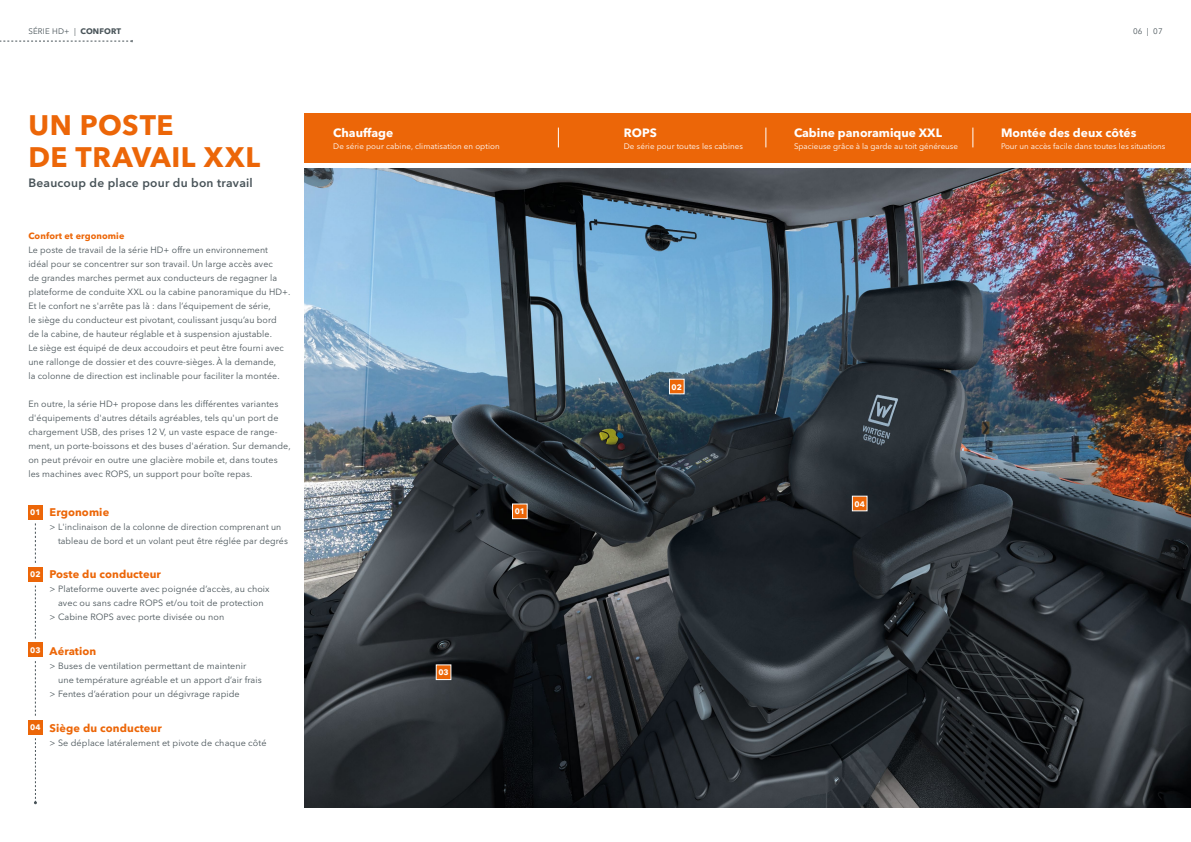
<style>
.page{position:relative;width:1191px;height:842px;background:#fff}
.page>*{position:absolute;margin:0;border:0;box-sizing:border-box;transform-origin:0 0}
.t1{font:700 28px/32px "Avenir Next LT Pro";letter-spacing:.02em;color:#ec6608}
.t2{font:700 12px "Avenir Next LT Pro";color:#fff}
.t3{font:600 12px "Avenir Next LT Pro";letter-spacing:.02em;color:#485358}
.t4{font:700 11px "Avenir Next LT Pro";letter-spacing:.01em;color:#ec6608}
.t5{font:9px/14px "Avenir Next LT Pro";letter-spacing:.01em;color:#485358}
.t6{font:700 9px "Avenir Next LT Pro";letter-spacing:.01em;color:#ec6608}
.t7{font:8px "Avenir Next LT Pro";color:#fff}
.t8{font:8px "Avenir Next LT Pro";letter-spacing:.02em;color:#485358}
.t9{font:700 8px "Avenir Next LT Pro";color:#fff}
.s1{font-weight:700}
</style>
<div class="page">
<img style="left:305px;top:169px;width:886px;height:639px">
<svg style="left:512px;top:503px;width:15px;height:16px"></svg>
<svg style="left:669px;top:379px;width:15px;height:15px"></svg>
<svg style="left:436px;top:664px;width:15px;height:16px"></svg>
<svg style="left:852px;top:496px;width:15px;height:15px"></svg>
<div style="left:305px;top:113px;width:886px;height:50px;background:#ec6608"></div>
<svg style="left:765px;top:128px;width:1px;height:19px"></svg>
<svg style="left:972px;top:128px;width:1px;height:19px"></svg>
<svg style="left:558px;top:128px;width:1px;height:19px"></svg>
<svg style="left:35px;top:523px;width:1px;height:40px"></svg>
<svg style="left:35px;top:585px;width:1px;height:54px"></svg>
<svg style="left:35px;top:661px;width:1px;height:55px"></svg>
<div style="left:28px;top:505px;width:15px;height:14px;background:#ec6608"></div>
<div style="left:28px;top:567px;width:15px;height:14px;background:#ec6608"></div>
<div style="left:28px;top:643px;width:15px;height:14px;background:#ec6608"></div>
<svg style="left:34px;top:738px;width:3px;height:66px"></svg>
<div style="left:28px;top:720px;width:15px;height:14px;background:#ec6608"></div>
<svg style="left:0;top:40px;width:133px;height:2px"></svg>
<p class="t8" style="left:28px;top:27px;width:94px">SÉRIE HD+ | <span class="s1">CONFORT</span></p>
<h1 class="t1" style="left:28px;top:108px;width:233px">UN POSTE<br>DE TRAVAIL XXL</h1>
<h2 class="t3" style="left:28px;top:175px;width:226px">Beaucoup de place pour du bon travail</h2>
<p class="t6" style="left:28px;top:230px;width:98px">Confort et ergonomie</p>
<p class="t5" style="left:28px;top:243px;width:264px">Le poste de travail de la série HD+ offre un environnement<br>idéal pour se concentrer sur son travail. Un large accès avec<br>de grandes marches permet aux conducteurs de regagner la plateforme de conduite XXL ou la cabine panoramique du HD+.<br>Et le confort ne s'arrête pas là : dans l’équipement de série,<br>le siège du conducteur est pivotant, coulissant jusqu’au bord<br>de la cabine, de hauteur réglable et à suspension ajustable.<br>Le siège est équipé de deux accoudoirs et peut être fourni avec une rallonge de dossier et des couvre-sièges. À la demande,<br>la colonne de direction est inclinable pour faciliter la montée.</p>
<p class="t5" style="left:28px;top:397px;width:264px">En outre, la série HD+ propose dans les différentes variantes d'équipements d'autres détails agréables, tels qu'un port de chargement USB, des prises 12 V, un vaste espace de range&shy;ment, un porte-boissons et des buses d'aération. Sur demande, on peut prévoir en outre une glacière mobile et, dans toutes les machines avec ROPS, un support pour boîte repas.</p>
<p class="t9" style="left:30px;top:507px;width:12px">01</p>
<p class="t9" style="left:30px;top:569px;width:12px">02</p>
<p class="t4" style="left:50px;top:506px;width:61px">Ergonomie</p>
<p class="t5" style="left:58px;top:520px;width:231px;text-indent:-8px">&gt; L'inclinaison de la colonne de direction comprenant un tableau de bord et un volant peut être réglée par degrés</p>
<p class="t4" style="left:50px;top:567px;width:113px">Poste du conducteur</p>
<p class="t5" style="left:50px;top:582px;width:221px">&gt; Plateforme ouverte avec poignée d’accès, au choix</p>
<p class="t5" style="left:58px;top:596px;width:207px">avec ou sans cadre ROPS et/ou toit de protection</p>
<p class="t5" style="left:50px;top:610px;width:176px">&gt; Cabine ROPS avec porte divisée ou non</p>
<p class="t9" style="left:30px;top:645px;width:12px">03</p>
<p class="t4" style="left:50px;top:645px;width:48px">Aération</p>
<p class="t5" style="left:50px;top:659px;width:198px">&gt; Buses de ventilation permettant de maintenir</p>
<p class="t5" style="left:58px;top:673px;width:205px">une température agréable et un apport d’air frais</p>
<p class="t5" style="left:50px;top:687px;width:192px">&gt; Fentes d’aération pour un dégivrage rapide</p>
<p class="t9" style="left:30px;top:722px;width:12px">04</p>
<p class="t4" style="left:50px;top:721px;width:114px">Siège du conducteur</p>
<p class="t5" style="left:50px;top:736px;width:218px">&gt; Se déplace latéralement et pivote de chaque côté</p>
<h2 class="t2" style="left:333px;top:125px;width:62px">Chauffage</h2>
<p class="t7" style="left:333px;top:141px;width:168px">De série pour cabine, climatisation en option</p>
<p class="t9" style="left:438px;top:667px;width:12px">03</p>
<p class="t9" style="left:514px;top:507px;width:12px">01</p>
<h2 class="t2" style="left:624px;top:125px;width:34px">ROPS</h2>
<p class="t7" style="left:624px;top:141px;width:121px">De série pour toutes les cabines</p>
<h2 class="t2" style="left:794px;top:125px;width:150px">Cabine panoramique XXL</h2>
<p class="t7" style="left:794px;top:141px;width:166px">Spacieuse grâce à la garde au toit généreuse</p>
<p class="t8" style="left:1133px;top:27px;width:31px">06 | 07</p>
<h2 class="t2" style="left:1001px;top:125px;width:137px">Montée des deux côtés</h2>
<p class="t7" style="left:1001px;top:141px;width:166px">Pour un accès facile dans toutes les situations</p>
<p class="t9" style="left:671px;top:382px;width:12px">02</p>
<p class="t9" style="left:854px;top:499px;width:12px">04</p>
</div>
